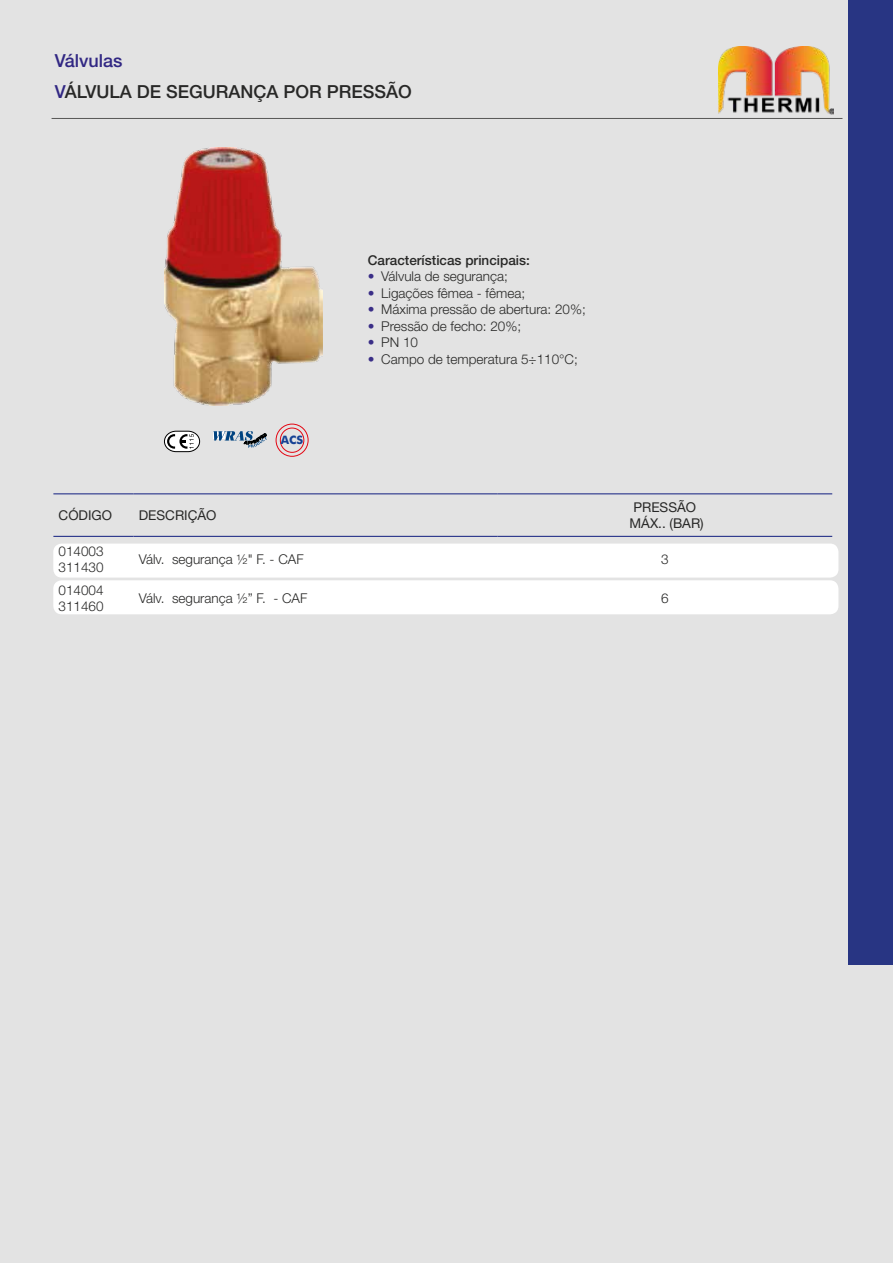
<style>
.page{position:relative;width:893px;height:1263px;background:#e3e3e3}
.page>*{position:absolute;margin:0;border:0;box-sizing:border-box;transform-origin:0 0}
.t1{font:500 18px/31.5px "Helvetica Neue LT Std";color:#282827}
.t2{font:300 13.5px/16.2px "Helvetica Neue LT Std";color:#282827}
.t3{font:13.5px/16.2px "Helvetica Neue LT Std";color:#282827}
.t4{font:500 13.5px "Helvetica Neue LT Std";color:#282827}
.t5{font:500 11.55px "Futura BT";color:#164194}
.s1{color:#312783}
.s2{color:#3a2e87}
</style>
<div class="page">
<hr style="left:52px;top:118px;width:790px;height:1px;background:#575756">
<div style="left:849px;top:0;width:44px;height:964px;background:#283583"></div>
<img style="left:718px;top:46px;width:116px;height:69px">
<div style="left:53px;top:580px;width:785px;height:34px;background:#fff;border-radius:9px"></div>
<img style="left:164px;top:147px;width:158px;height:259px">
<div style="left:53px;top:544px;width:785px;height:34px;background:#fff;border-radius:9px"></div>
<hr style="left:53px;top:493px;width:81px;height:1px;background:#28348b">
<hr style="left:134px;top:493px;width:363px;height:1px;background:#28348b">
<hr style="left:497px;top:493px;width:335px;height:1px;background:#28348b">
<hr style="left:53px;top:536px;width:81px;height:1px;background:#28348b">
<hr style="left:134px;top:536px;width:363px;height:1px;background:#28348b">
<hr style="left:497px;top:536px;width:335px;height:1px;background:#28348b">
<svg style="left:164px;top:431px;width:36px;height:21px"></svg>
<svg style="left:213px;top:431px;width:54px;height:17px"></svg>
<svg style="left:276px;top:424px;width:32px;height:33px"></svg>
<h1 class="t1" style="left:55px;top:45px;width:359px"><span class="s1">Válvulas<br>V</span>ÁLVULA DE SEGURANÇA POR PRESSÃO</h1>
<p class="t5" style="left:281px;top:433px;width:24px">ACS</p>
<p class="t4" style="left:368px;top:252px;width:164px">Características principais:</p>
<p class="t2" style="left:368px;top:268px;width:142px"><span class="s2">•</span> Válvula de segurança;</p>
<p class="t2" style="left:368px;top:285px;width:159px"><span class="s2">•</span> Ligações fêmea - fêmea;</p>
<p class="t2" style="left:368px;top:301px;width:220px"><span class="s2">•</span> Máxima pressão de abertura: 20%;</p>
<p class="t2" style="left:368px;top:318px;width:155px"><span class="s2">•</span> Pressão de fecho: 20%;</p>
<p class="t2" style="left:368px;top:334px;width:52px"><span class="s2">•</span> PN 10</p>
<p class="t2" style="left:368px;top:351px;width:212px"><span class="s2">•</span> Campo de temperatura 5÷110°C;</p>
<p class="t3" style="left:59px;top:507px;width:55px">CÓDIGO</p>
<p class="t3" style="left:139px;top:507px;width:79px">DESCRIÇÃO</p>
<p class="t3" style="left:629px;top:499px;width:76px">PRESSÃO<br>MÁX.. (BAR)</p>
<p class="t2" style="left:59px;top:543px;width:47px">014003<br>311430</p>
<p class="t2" style="left:139px;top:551px;width:166px">Válv. segurança ½" F. - CAF</p>
<p class="t2" style="left:661px;top:551px;width:9px">3</p>
<p class="t2" style="left:59px;top:581px;width:47px">014004<br>311460</p>
<p class="t2" style="left:139px;top:589px;width:170px">Válv. segurança ½” F. - CAF</p>
<p class="t2" style="left:661px;top:589px;width:9px">6</p>
</div>
